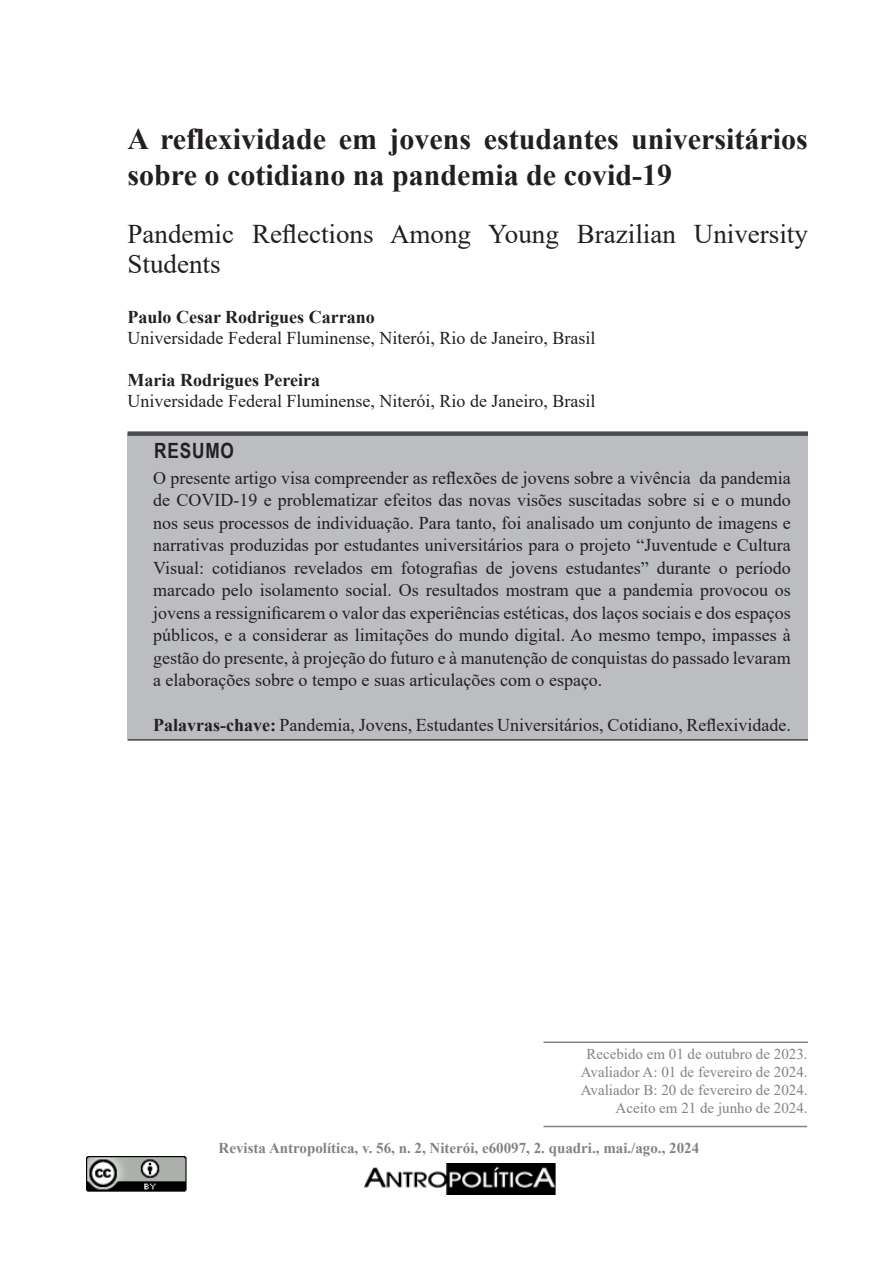
<style>
.page{position:relative;width:893px;height:1263px;background:#fff}
.page>*{position:absolute;margin:0;border:0;box-sizing:border-box;transform-origin:0 0}
.Tìtulo_do_artigo{font:700 30px/36px "Times New Roman";color:#231f20}
.t1{font:27px/30px "Times New Roman";color:#231f20}
.t2{font:700 21px "Arial Narrow";letter-spacing:.04em;color:#231f20}
.t3{font:18px/22.5px "Times New Roman";color:#231f20;text-align:justify}
.t4{font:700 18px "Times New Roman";color:#231f20}
.t5{font:15px "Times New Roman";color:#808285}
.t6{font:700 15px "Times New Roman";color:#808285}
.s1{font-weight:700}
</style>
<div class="page">
<img style="left:87px;top:1156px;width:100px;height:36px">
<img style="left:364px;top:1164px;width:192px;height:30px">
<div style="left:128px;top:434px;width:680px;height:305px;background:#bcbdc0"></div>
<div style="left:128px;top:431px;width:680px;height:5px;background:#4b4c4d"></div>
<hr style="left:544px;top:1041px;width:264px;height:2px;background:#808285">
<hr style="left:544px;top:1126px;width:263px;height:1px;background:#808285">
<hr style="left:128px;top:739px;width:680px;height:2px;background:#3e3e3f">
<p class="Tìtulo_do_artigo" style="left:128px;top:120px;width:682px">A reflexividade em jovens estudantes universitários sobre o cotidiano na pandemia de covid-19</p>
<p class="t1" style="left:128px;top:219px;width:682px">Pandemic Reflections Among Young Brazilian University<br>Students</p>
<p class="t4" style="left:128px;top:304px;width:249px">Paulo Cesar Rodrigues Carrano</p>
<p class="t3" style="left:128px;top:326px;width:469px">Universidade Federal Fluminense, Niterói, Rio de Janeiro, Brasil</p>
<p class="t4" style="left:128px;top:367px;width:194px">Maria Rodrigues Pereira</p>
<p class="t3" style="left:128px;top:389px;width:469px">Universidade Federal Fluminense, Niterói, Rio de Janeiro, Brasil</p>
<p class="t2" style="left:154px;top:434px;width:81px">RESUMO</p>
<p class="t3" style="left:153px;top:466px;width:639px">O presente artigo visa compreender as reflexões de jovens sobre a vivência da pandemia de COVID-19 e problematizar efeitos das novas visões suscitadas sobre si e o mundo nos seus processos de individuação. Para tanto, foi analisado um conjunto de imagens e narrativas produzidas por estudantes universitários para o projeto “Juventude e Cultura Visual: cotidianos revelados em fotografias de jovens estudantes” durante o período marcado pelo isolamento social. Os resultados mostram que a pandemia provocou os jovens a ressignificarem o valor das experiências estéticas, dos laços sociais e dos espaços públicos, e a considerar as limitações do mundo digital. Ao mesmo tempo, impasses à gestão do presente, à projeção do futuro e à manutenção de conquistas do passado levaram a elaborações sobre o tempo e suas articulações com o espaço.</p>
<p class="t3" style="left:153px;top:713px;width:639px"><span class="s1">Palavras-chave:</span> Pandemia, Jovens, Estudantes Universitários, Cotidiano, Reflexividade.</p>
<p class="t5" style="left:586px;top:1043px;width:223px">Recebido em 01 de outubro de 2023.</p>
<p class="t5" style="left:581px;top:1061px;width:228px">Avaliador A: 01 de fevereiro de 2024.</p>
<p class="t5" style="left:581px;top:1079px;width:228px">Avaliador B: 20 de fevereiro de 2024.</p>
<p class="t5" style="left:615px;top:1097px;width:194px">Aceito em 21 de junho de 2024.</p>
<p class="t6" style="left:219px;top:1137px;width:482px">Revista Antropolítica, v. 56, n. 2, Niterói, e60097, 2. quadri., mai./ago., 2024</p>
</div>
